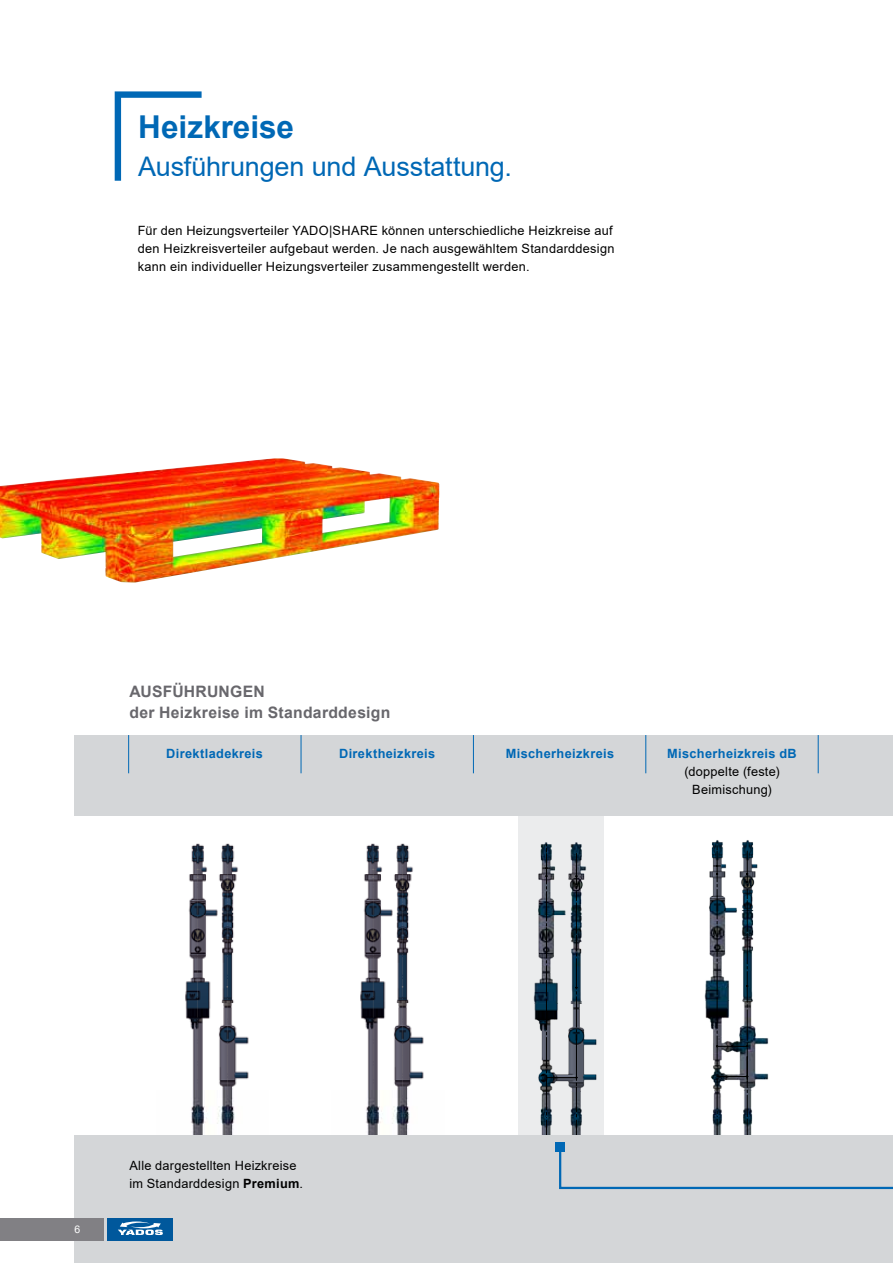
<style>
.page{position:relative;width:893px;height:1263px;background:#fff}
.page>*{position:absolute;margin:0;border:0;box-sizing:border-box;transform-origin:0 0}
.t1{font:700 31.5px "Arial";color:#0068b5}
.t2{font:27px "Arial";letter-spacing:-.01em;color:#0068b5}
.t3{font:700 15.75px/21px "Arial";letter-spacing:.015em;color:#68676c}
.t4{font:12.75px/18px "Arial";letter-spacing:.02em;color:#000}
.t5{font:700 12.75px "Arial";letter-spacing:.025em;color:#0068b5}
.t6{font:10.5px "Arial";color:#fff}
.s1{font-weight:700}
</style>
<div class="page">
<div style="left:518px;top:816px;width:85px;height:319px;background:#ebeced"></div>
<svg style="left:360px;top:846px;width:64px;height:289px"></svg>
<img style="left:533px;top:842px;width:15px;height:293px">
<svg style="left:543px;top:844px;width:15px;height:291px"></svg>
<svg style="left:185px;top:846px;width:64px;height:289px"></svg>
<div style="left:74px;top:735px;width:819px;height:81px;background:#d4d6d8"></div>
<div style="left:74px;top:1135px;width:819px;height:128px;background:#d4d6d8"></div>
<svg style="left:115px;top:91px;width:87px;height:90px"></svg>
<hr style="left:128px;top:735px;width:1px;height:38px;background:#0068b5">
<hr style="left:301px;top:735px;width:1px;height:38px;background:#0068b5">
<hr style="left:473px;top:735px;width:1px;height:38px;background:#0068b5">
<svg style="left:558px;top:735px;width:335px;height:455px"></svg>
<div style="left:556px;top:1142px;width:9px;height:9px;background:#0068b5"></div>
<hr style="left:645px;top:735px;width:1px;height:38px;background:#0068b5">
<hr style="left:818px;top:735px;width:1px;height:38px;background:#0068b5">
<img style="left:0;top:458px;width:439px;height:124px">
<div style="left:0;top:1218px;width:104px;height:23px;background:#818084"></div>
<div style="left:108px;top:1218px;width:65px;height:23px;background:#00589c"></div>
<svg style="left:118px;top:1221px;width:45px;height:14px"></svg>
<h1 class="t1" style="left:138px;top:105px;width:157px">Heizkreise</h1>
<h2 class="t2" style="left:138px;top:148px;width:375px">Ausführungen und Ausstattung.</h2>
<p class="t4" style="left:138px;top:222px;width:478px">Für den Heizungsverteiler YADO|SHARE können unterschiedliche Heizkreise auf den Heizkreisverteiler aufgebaut werden. Je nach ausgewähltem Standarddesign kann ein individueller Heizungsverteiler zusammengestellt werden.</p>
<p class="t3" style="left:129px;top:681px;width:263px">AUSFÜHRUNGEN<br>der Heizkreise im Standarddesign</p>
<p class="t5" style="left:166px;top:744px;width:98px">Direktladekreis</p>
<p class="t5" style="left:339px;top:744px;width:98px">Direktheizkreis</p>
<p class="t5" style="left:506px;top:744px;width:110px">Mischerheizkreis</p>
<p class="t5" style="left:667px;top:744px;width:131px">Mischerheizkreis dB</p>
<p class="t4" style="left:684px;top:762px;width:97px;text-align:center">(doppelte (feste)<br>Beimischung)</p>
<p class="t6" style="left:74px;top:1222px;width:7px">6</p>
<p class="t4" style="left:129px;top:1156px;width:175px">Alle dargestellten Heizkreise im Standarddesign <span class="s1">Premium</span>.</p>
</div>
